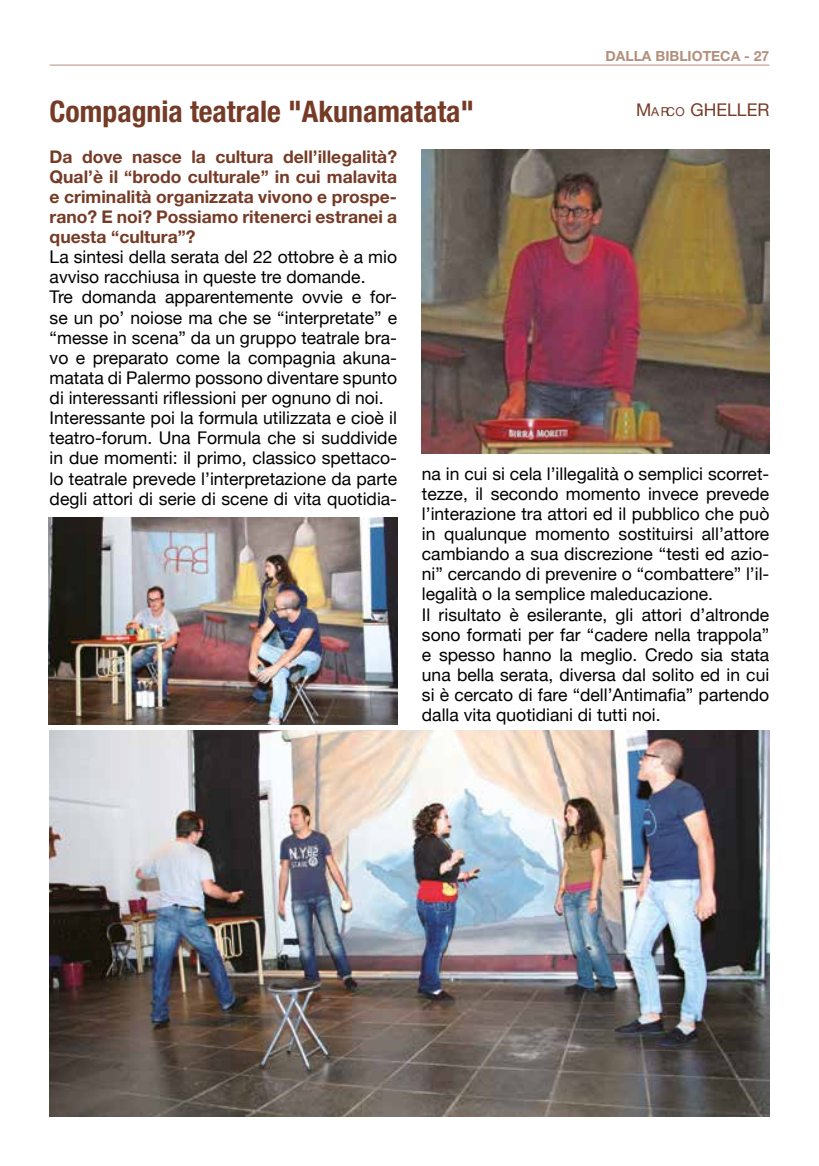
<style>
.page{position:relative;width:819px;height:1166px;background:#fff}
.page>*{position:absolute;margin:0;border:0;box-sizing:border-box;transform-origin:0 0}
.t1{font:700 condensed 29.75px "Helvetica Neue";color:#753b26}
.t2{font:17.5px/20.1px "Helvetica Neue";color:#000}
.t3{font:700 17.5px/20.1px "Helvetica Neue";color:#753b26;text-align:justify}
.t4{font:17.5px "Helvetica Neue";color:#753b26}
.t5{font:700 14px "Helvetica Neue";color:#b3907d}
.s1{font-size:12.25px}
</style>
<div class="page">
<hr style="left:50px;top:65px;width:719px;height:1px;background:#b3907d">
<img style="left:422px;top:150px;width:347px;height:303px">
<img style="left:50px;top:730px;width:719px;height:386px">
<img style="left:48px;top:517px;width:349px;height:207px">
<p class="t5" style="left:605px;top:47px;width:165px">DALLA BIBLIOTECA - 27</p>
<h1 class="t1" style="left:50px;top:94px;width:426px">Compagnia teatrale "Akunamatata"</h1>
<p class="t4" style="left:636px;top:97px;width:133px">M<span class="s1">ARCO</span> GHELLER</p>
<p class="t3" style="left:50px;top:146px;width:349px">Da dove nasce la cultura dell’illegalità?<br>Qual’è il “brodo culturale” in cui malavita e criminalità organizzata vivono e prospe&shy;rano? E noi? Possiamo ritenerci estranei a questa “cultura”?</p>
<p class="t2" style="left:50px;top:248px;width:349px">La sintesi della serata del 22 ottobre è a mio avviso racchiusa in queste tre domande.<br>Tre domanda apparentemente ovvie e for&shy;se un po’ noiose ma che se “interpretate” e “messe in scena” da un gruppo teatrale bra&shy;vo e preparato come la compagnia akuna&shy;matata di Palermo possono diventare spunto di interessanti riflessioni per ognuno di noi.<br>Interessante poi la formula utilizzata e cioè il teatro-forum. Una Formula che si suddivide in due momenti: il primo, classico spettaco&shy;lo teatrale prevede l’interpretazione da parte degli attori di serie di scene di vita quotidia-</p>
<p class="t2" style="left:422px;top:464px;width:349px">na in cui si cela l’illegalità o semplici scorret&shy;tezze, il secondo momento invece prevede l’interazione tra attori ed il pubblico che può in qualunque momento sostituirsi all’attore cambiando a sua discrezione “testi ed azio&shy;ni” cercando di prevenire o “combattere” l’il&shy;legalità o la semplice maleducazione.<br>Il risultato è esilerante, gli attori d’altronde sono formati per far “cadere nella trappola” e spesso hanno la meglio. Credo sia stata una bella serata, diversa dal solito ed in cui si è cercato di fare “dell’Antimafia” partendo dalla vita quotidiani di tutti noi.</p>
</div>
